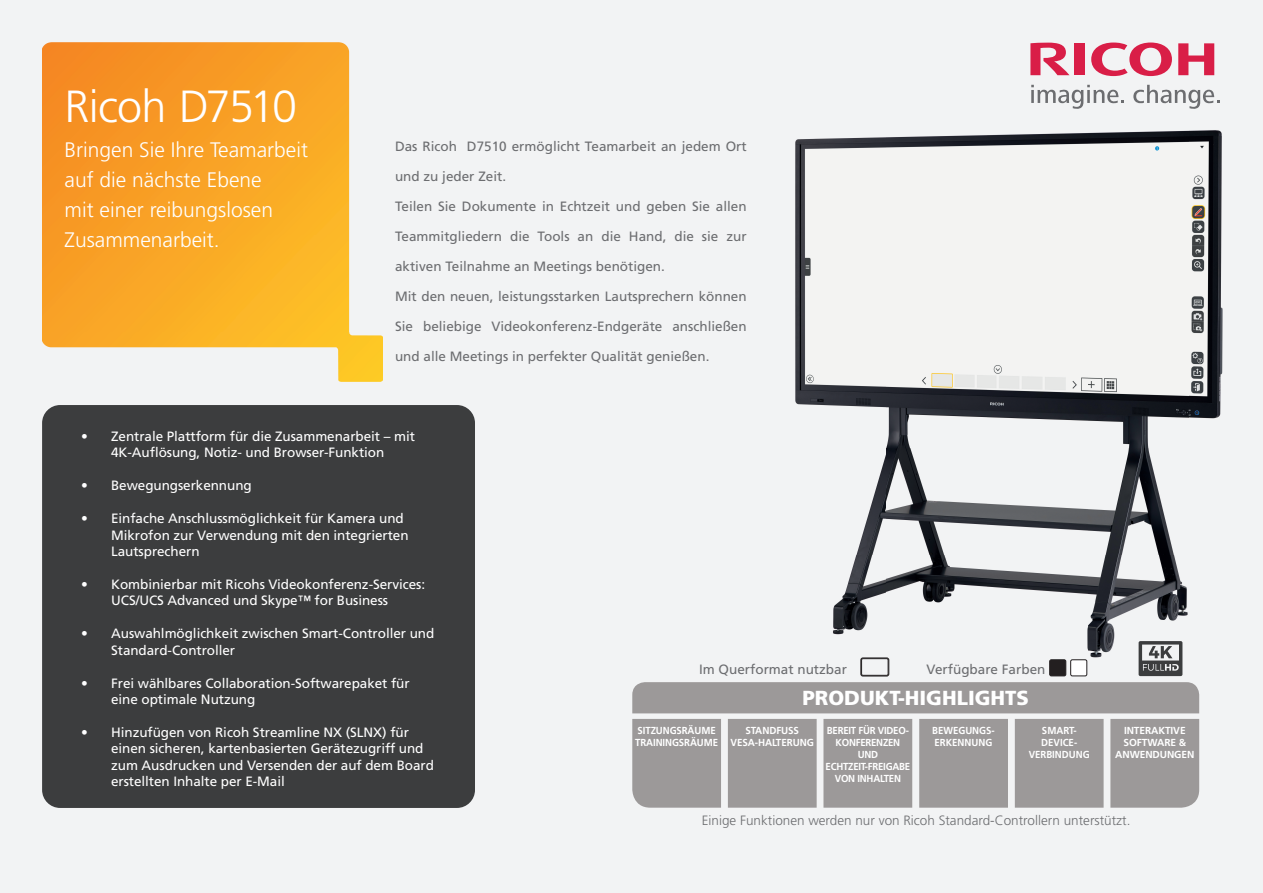
<style>
.page{position:relative;width:1263px;height:893px;background:#f2f3f4}
.page>*{position:absolute;margin:0;border:0;box-sizing:border-box;transform-origin:0 0}
.t1{font:300 45px "Frutiger";letter-spacing:-.035em;color:#fff}
.t2{font:300 21px/30px "Frutiger";color:#fff}
.t3{font:900 20.25px "Frutiger";color:#fff}
.t4{font:13.5px/16.2px "Frutiger";letter-spacing:-.005em;color:#fff}
.t5{font:13.5px "Frutiger";color:#6c6d70}
.t6{font:300 13.5px "Frutiger";color:#6c6d70}
.t7{font:700 10.2px/12.1px "Frutiger";letter-spacing:-.01em;color:#fff;scale:.95 1}
.t8{font:700 10.2px/12.1px "Frutiger";letter-spacing:-.01em;color:#fff;text-align:center}
</style>
<div class="page">
<svg style="left:1091px;top:43px;width:81px;height:33px"></svg>
<svg style="left:1178px;top:43px;width:36px;height:32px"></svg>
<div style="left:1074px;top:43px;width:11px;height:32px;background:#d91e47"></div>
<svg style="left:1030px;top:43px;width:39px;height:32px"></svg>
<svg style="left:1031px;top:85px;width:93px;height:24px"></svg>
<svg style="left:1133px;top:85px;width:87px;height:24px"></svg>
<div style="left:42px;top:405px;width:433px;height:403px;background:#3c3d3e;border-radius:18px"></div>
<img style="left:795px;top:130px;width:428px;height:533px">
<img style="left:42px;top:43px;width:341px;height:338px">
<svg style="left:632px;top:719px;width:567px;height:89px;background:#a19e9e"></svg>
<div style="left:632px;top:682px;width:567px;height:31px;background:#9c9999"></div>
<div style="left:861px;top:658px;width:28px;height:18px;border:1px solid #231f20;border-radius:2px"></div>
<div style="left:861px;top:659px;width:27px;height:16px;border:1px solid #231f20"></div>
<svg style="left:1138px;top:641px;width:44px;height:35px"></svg>
<div style="left:1050px;top:660px;width:16px;height:16px;background:#231f20;border-radius:2px"></div>
<div style="left:1049px;top:660px;width:17px;height:16px;border:1px solid #231f20;border-radius:2px"></div>
<div style="left:1071px;top:660px;width:16px;height:16px;background:#fff;border-radius:2px"></div>
<div style="left:1070px;top:660px;width:17px;height:16px;border:1px solid #231f20;border-radius:2px"></div>
<h1 class="t1" style="left:65px;top:81px;width:234px">Ricoh D7510</h1>
<h2 class="t2" style="left:65px;top:134px;width:245px">Bringen Sie Ihre Teamarbeit auf die nächste Ebene<br>mit einer reibungslosen<br>Zusammenarbeit.</h2>
<p class="t5" style="left:395px;top:138px;width:353px">Das Ricoh D7510 ermöglicht Teamarbeit an jedem Ort</p>
<p class="t5" style="left:395px;top:168px;width:113px">und zu jeder Zeit.</p>
<p class="t5" style="left:395px;top:198px;width:353px">Teilen Sie Dokumente in Echtzeit und geben Sie allen</p>
<p class="t5" style="left:395px;top:228px;width:353px">Teammitgliedern die Tools an die Hand, die sie zur</p>
<p class="t5" style="left:395px;top:258px;width:271px">aktiven Teilnahme an Meetings benötigen.</p>
<p class="t5" style="left:395px;top:288px;width:353px">Mit den neuen, leistungsstarken Lautsprechern können</p>
<p class="t5" style="left:395px;top:318px;width:353px">Sie beliebige Videokonferenz-Endgeräte anschließen</p>
<p class="t5" style="left:395px;top:348px;width:316px">und alle Meetings in perfekter Qualität genießen.</p>
<p class="t4" style="left:81px;top:428px;width:335px;text-align:center">• Zentrale Plattform für die Zusammenarbeit – mit<br>4K-Auflösung, Notiz- und Browser-Funktion</p>
<p class="t4" style="left:81px;top:477px;width:172px">• Bewegungserkennung</p>
<p class="t4" style="left:111px;top:510px;width:299px;text-indent:-30px">• Einfache Anschlussmöglichkeit für Kamera und<br>Mikrofon zur Verwendung mit den integrierten<br>Lautsprechern</p>
<p class="t4" style="left:81px;top:576px;width:345px;text-align:center">• Kombinierbar mit Ricohs Videokonferenz-Services:<br>UCS/UCS Advanced und Skype™ for Business</p>
<p class="t4" style="left:111px;top:625px;width:325px;text-indent:-30px">• Auswahlmöglichkeit zwischen Smart-Controller und<br>Standard-Controller</p>
<p class="t4" style="left:111px;top:675px;width:300px;text-indent:-30px">• Frei wählbares Collaboration-Softwarepaket für eine optimale Nutzung</p>
<p class="t4" style="left:111px;top:724px;width:324px;text-indent:-30px">• Hinzufügen von Ricoh Streamline NX (SLNX) für einen sicheren, kartenbasierten Gerätezugriff und zum Ausdrucken und Versenden der auf dem Board erstellten Inhalte per E-Mail</p>
<p class="t5" style="left:699px;top:661px;width:149px">Im Querformat nutzbar</p>
<p class="t5" style="left:927px;top:661px;width:120px">Verfügbare Farben</p>
<h3 class="t3" style="left:802px;top:686px;width:228px">PRODUKT-HIGHLIGHTS</h3>
<p class="t7" style="left:635px;top:724px;width:89px">SITZUNGSRÄUME<br>TRAININGSRÄUME</p>
<p class="t8" style="left:731px;top:724px;width:85px">STANDFUSS<br>VESA-HALTERUNG</p>
<p class="t7" style="left:826px;top:724px;width:90px;text-align:center">BEREIT FÜR VIDEO-<br>KONFERENZEN<br>UND<br>ECHTZEIT-FREIGABE<br>VON INHALTEN</p>
<p class="t7" style="left:932px;top:724px;width:68px">BEWEGUNGS-<br>ERKENNUNG</p>
<p class="t7" style="left:1029px;top:724px;width:66px;text-align:center">SMART-<br>DEVICE-<br>VERBINDUNG</p>
<p class="t8" style="left:1115px;top:724px;width:81px">INTERAKTIVE<br>SOFTWARE &amp;<br>ANWENDUNGEN</p>
<p class="t6" style="left:702px;top:813px;width:430px">Einige Funktionen werden nur von Ricoh Standard-Controllern unterstützt.</p>
</div>
